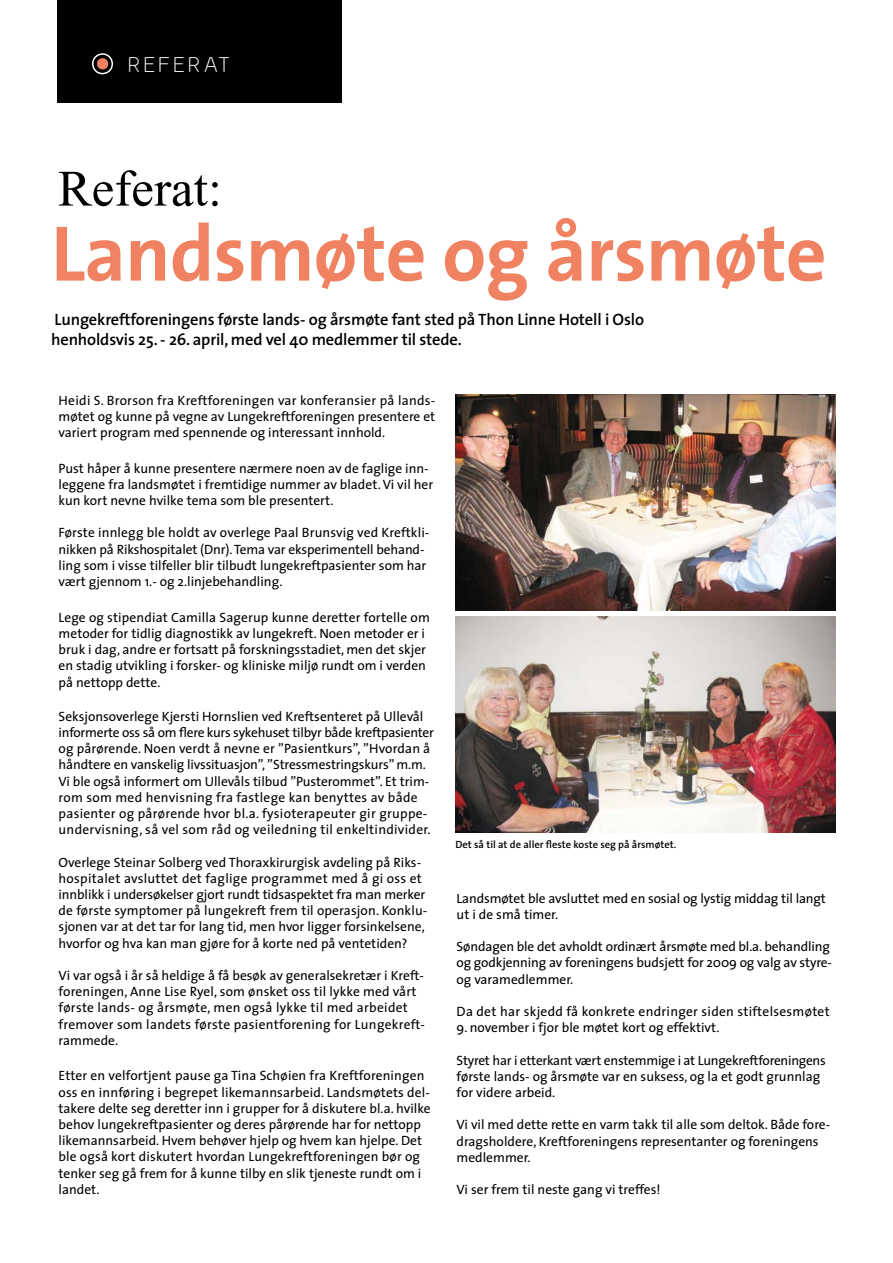
<style>
.page{position:relative;width:893px;height:1263px;background:#fff}
.page>*{position:absolute;margin:0;border:0;box-sizing:border-box;transform-origin:0 0}
.t1{font:700 79.5px "The Sans";letter-spacing:-.01em;color:#f08262}
.t2{font:51px "Times New Roman";color:#000}
.t3{font:19.8px "Greyscale Basic";letter-spacing:.195em;color:#fff}
.t4{font:600 16.5px/19.8px "The Sans";letter-spacing:-.01em;color:#000}
.t5{font:13.5px/16.2px "The Sans";color:#000}
.t6{font:13.5px/16.2px "The Sans";letter-spacing:-.02em;color:#000}
.t7{font:13.5px "The Sans";letter-spacing:.02em;color:#000}
.t8{font:600 10.5px "The Sans";color:#000}
</style>
<div class="page">
<div style="left:58px;top:0;width:284px;height:103px;background:#000"></div>
<svg style="left:91px;top:53px;width:23px;height:22px"></svg>
<img style="left:455px;top:394px;width:380px;height:216px">
<img style="left:455px;top:617px;width:380px;height:216px">
<h3 class="t3" style="left:128px;top:53px;width:103px">REFERAT</h3>
<h2 class="t2" style="left:58px;top:161px;width:166px">Referat:</h2>
<h1 class="t1" style="left:51px;top:187px;width:777px">Landsmøte og årsmøte</h1>
<p class="t4" style="left:51px;top:309px;width:594px">Lungekreftforeningens første lands- og årsmøte fant sted på Thon Linne Hotell i Oslo henholdsvis 25. - 26. april, med vel 40 medlemmer til stede.</p>
<p class="t5" style="left:59px;top:391px;width:378px;text-align:justify">Heidi S. Brorson fra Kreftforeningen var konferansier på lands&shy;møtet og kunne på vegne av Lungekreftforeningen presentere et variert program med spennende og interessant innhold.</p>
<p class="t5" style="left:59px;top:459px;width:376px">Pust håper å kunne presentere nærmere noen av de faglige inn&shy;leggene fra landsmøtet i fremtidige nummer av bladet. Vi vil her kun kort nevne hvilke tema som ble presentert.</p>
<p class="t5" style="left:59px;top:524px;width:372px">Første innlegg ble holdt av overlege Paal Brunsvig ved Kreftkli&shy;nikken på Rikshospitalet (Dnr). Tema var eksperimentell behand&shy;ling som i visse tilfeller blir tilbudt lungekreftpasienter som har vært gjennom 1.- og 2.linjebehandling.</p>
<p class="t5" style="left:59px;top:609px;width:373px">Lege og stipendiat Camilla Sagerup kunne deretter fortelle om metoder for tidlig diagnostikk av lungekreft. Noen metoder er i bruk i dag, andre er fortsatt på forskningsstadiet, men det skjer en stadig utvikling i forsker- og kliniske miljø rundt om i verden på nettopp dette.</p>
<p class="t5" style="left:59px;top:708px;width:377px">Seksjonsoverlege Kjersti Hornslien ved Kreftsenteret på Ullevål informerte oss så om flere kurs sykehuset tilbyr både kreftpasienter og pårørende. Noen verdt å nevne er ”Pasientkurs”, ”Hvordan å håndtere en vanskelig livssituasjon”, ”Stressmestringskurs” m.m.<br>Vi ble også informert om Ullevåls tilbud ”Pusterommet”. Et trim&shy;rom som med henvisning fra fastlege kan benyttes av både pasienter og pårørende hvor bl.a. fysioterapeuter gir gruppe&shy;undervisning, så vel som råd og veiledning til enkeltindivider.</p>
<p class="t5" style="left:59px;top:853px;width:370px">Overlege Steinar Solberg ved Thoraxkirurgisk avdeling på Riks&shy;hospitalet avsluttet det faglige programmet med å gi oss et innblikk i undersøkelser gjort rundt tidsaspektet fra man merker de første symptomer på lungekreft frem til operasjon. Konklu&shy;sjonen var at det tar for lang tid, men hvor ligger forsinkelsene, hvorfor og hva kan man gjøre for å korte ned på ventetiden?</p>
<p class="t5" style="left:59px;top:967px;width:368px">Vi var også i år så heldige å få besøk av generalsekretær i Kreft&shy;foreningen, Anne Lise Ryel, som ønsket oss til lykke med vårt første lands- og årsmøte, men også lykke til med arbeidet fremover som landets første pasientforening for Lungekreft&shy;rammede.</p>
<p class="t5" style="left:59px;top:1067px;width:373px">Etter en velfortjent pause ga Tina Schøien fra Kreftforeningen oss en innføring i begrepet likemannsarbeid. Landsmøtets del&shy;takere delte seg deretter inn i grupper for å diskutere bl.a. hvilke behov lungekreftpasienter og deres pårørende har for nettopp likemannsarbeid. Hvem behøver hjelp og hvem kan hjelpe. Det ble også kort diskutert hvordan Lungekreftforeningen bør og tenker seg gå frem for å kunne tilby en slik tjeneste rundt om i landet.</p>
<p class="t8" style="left:455px;top:835px;width:222px">Det så til at de aller fleste koste seg på årsmøtet.</p>
<p class="t5" style="left:457px;top:889px;width:371px">Landsmøtet ble avsluttet med en sosial og lystig middag til langt ut i de små timer.</p>
<p class="t5" style="left:457px;top:938px;width:377px">Søndagen ble det avholdt ordinært årsmøte med bl.a. behandling og godkjenning av foreningens budsjett for 2009 og valg av styre&shy;og varamedlemmer.</p>
<p class="t7" style="left:457px;top:1000px;width:375px">Da det har skjedd få konkrete endringer siden stiftelsesmøtet</p>
<p class="t5" style="left:457px;top:1019px;width:265px">9. november i fjor ble møtet kort og effektivt.</p>
<p class="t6" style="left:457px;top:1051px;width:371px">Styret har i etterkant vært enstemmige i at Lungekreftforeningens første lands- og årsmøte var en suksess, og la et godt grunnlag for videre arbeid.</p>
<p class="t5" style="left:457px;top:1116px;width:375px">Vi vil med dette rette en varm takk til alle som deltok. Både fore&shy;dragsholdere, Kreftforeningens representanter og foreningens medlemmer.</p>
<p class="t5" style="left:457px;top:1181px;width:206px">Vi ser frem til neste gang vi treffes!</p>
</div>
